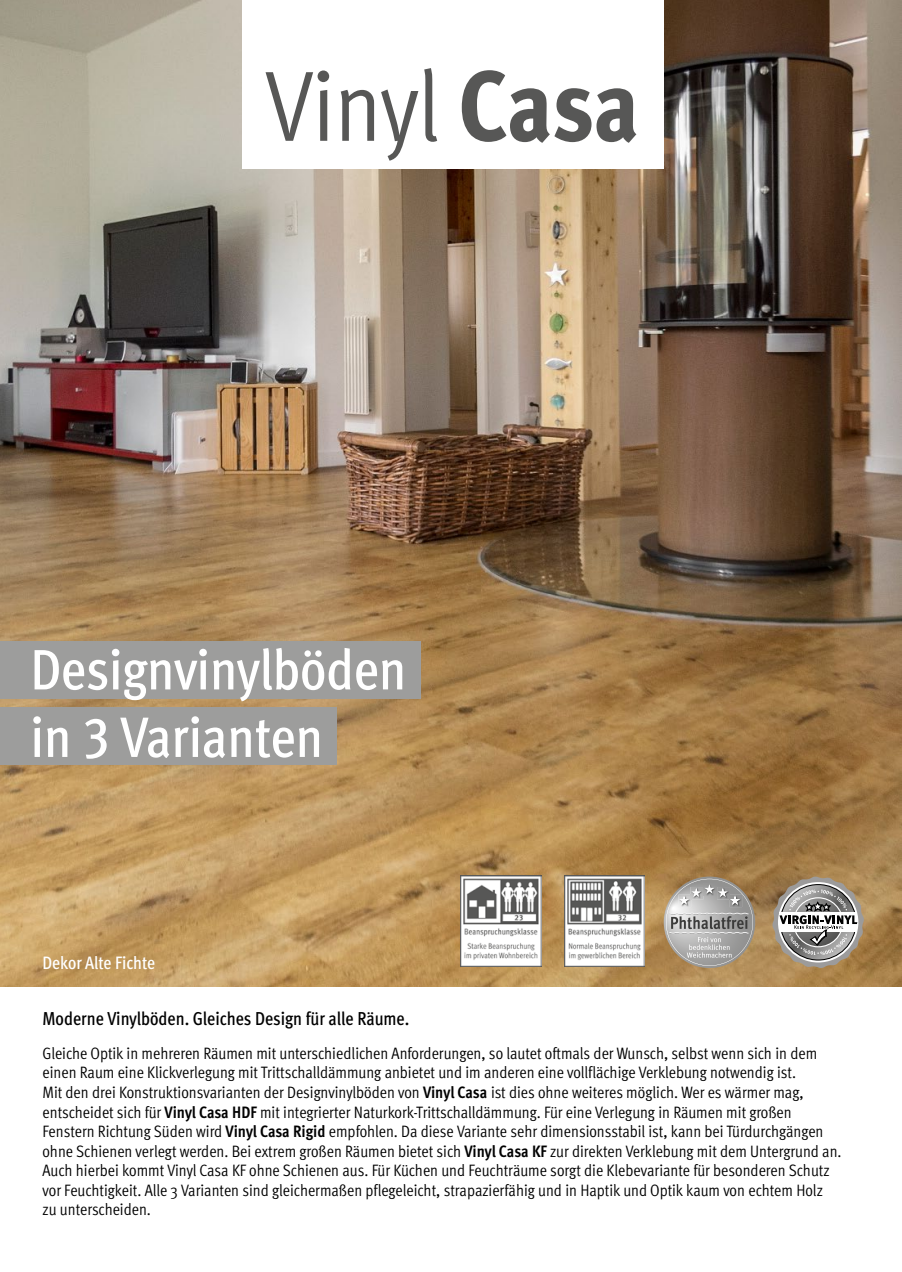
<style>
.page{position:relative;width:902px;height:1272px;background:#fff}
.page>*{position:absolute;margin:0;border:0;box-sizing:border-box;transform-origin:0 0}
.t1{font:500 condensed 57px/67.5px "Meta Pro";letter-spacing:-.005em;color:#fff}
.t2{font:500 condensed 18.75px "Meta Pro";color:#000}
.t3{font:500 condensed 18px "Meta Pro";letter-spacing:-.005em;color:#fff}
.t4{font:16.5px/19.5px "Meta Pro Cond Norm";color:#000}
.s1{font-family:"Meta Pro";font-weight:700;font-stretch:condensed}
</style>
<div class="page">
<img style="left:0;top:0;width:901px;height:986px">
<div style="left:242px;top:0;width:421px;height:168px;background:#fff"></div>
<svg style="left:265px;top:70px;width:64px;height:71px"></svg>
<svg style="left:340px;top:90px;width:34px;height:51px"></svg>
<svg style="left:381px;top:89px;width:37px;height:72px"></svg>
<svg style="left:424px;top:68px;width:13px;height:74px"></svg>
<svg style="left:462px;top:70px;width:174px;height:73px"></svg>
<svg style="left:663px;top:876px;width:92px;height:92px;background:#aba296"></svg>
<svg style="left:772px;top:876px;width:91px;height:92px"></svg>
<img style="left:564px;top:875px;width:80px;height:91px">
<img style="left:460px;top:875px;width:81px;height:91px">
<div style="left:0;top:641px;width:420px;height:57px;background:#9d9d9c"></div>
<div style="left:0;top:707px;width:336px;height:57px;background:#9d9d9c"></div>
<h1 class="t1" style="left:30px;top:631px;width:377px">Designvinylböden in 3 Varianten</h1>
<p class="t3" style="left:43px;top:949px;width:114px">Dekor Alte Fichte</p>
<p class="t2" style="left:43px;top:1003px;width:368px">Moderne Vinylböden. Gleiches Design für alle Räume.</p>
<p class="t4" style="left:43px;top:1042px;width:800px">Gleiche Optik in mehreren Räumen mit unterschiedlichen Anforderungen, so lautet oftmals der Wunsch, selbst wenn sich in dem einen Raum eine Klickverlegung mit Trittschalldämmung anbietet und im anderen eine vollflächige Verklebung notwendig ist.<br>Mit den drei Konstruktionsvarianten der Designvinylböden von <span class="s1">Vinyl Casa</span> ist dies ohne weiteres möglich. Wer es wärmer mag, entscheidet sich für <span class="s1">Vinyl Casa HDF</span> mit integrierter Naturkork-Trittschalldämmung. Für eine Verlegung in Räumen mit großen Fenstern Richtung Süden wird <span class="s1">Vinyl Casa Rigid</span> empfohlen. Da diese Variante sehr dimensionsstabil ist, kann bei Türdurchgängen ohne Schienen verlegt werden. Bei extrem großen Räumen bietet sich <span class="s1">Vinyl Casa KF</span> zur direkten Verklebung mit dem Untergrund an.<br>Auch hierbei kommt Vinyl Casa KF ohne Schienen aus. Für Küchen und Feuchträume sorgt die Klebevariante für besonderen Schutz vor Feuchtigkeit. Alle 3 Varianten sind gleichermaßen pflegeleicht, strapazierfähig und in Haptik und Optik kaum von echtem Holz<br>zu unterscheiden.</p>
</div>
